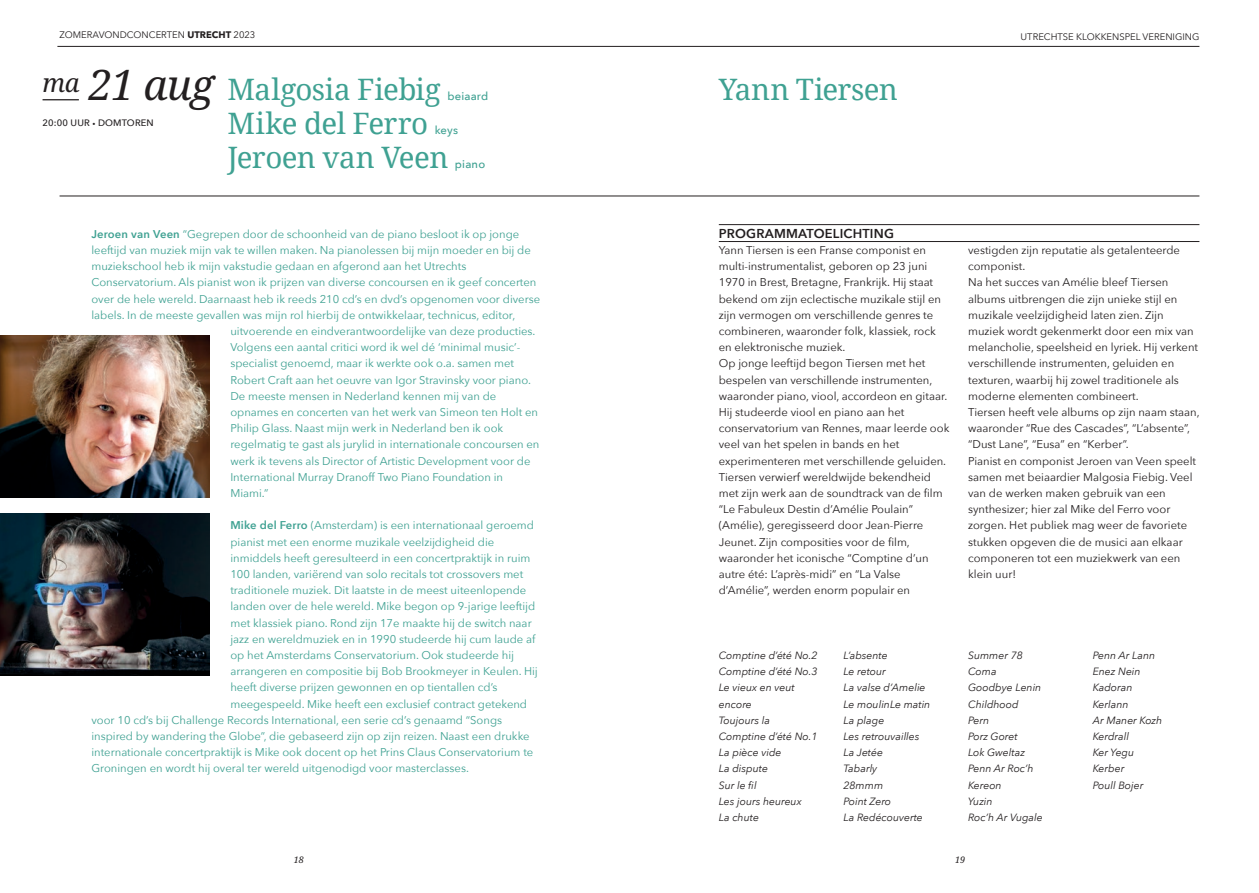
<style>
.page{position:relative;width:1259px;height:893px;background:#fff}
.page>*{position:absolute;margin:0;border:0;box-sizing:border-box;transform-origin:0 0}
.t1{font:italic 42px "Noto Serif";color:#231f20}
.t2{font:29.55px "Noto Serif";letter-spacing:-.02em;color:#3fa192}
.t3{font:600 12.9px "Avenir Next";letter-spacing:.015em;color:#231f20}
.t4{font:11.25px "Avenir Next";color:#3fa192}
.t5{font:11.25px/16.2px "Avenir Next";color:#231f20}
.t6{font:500 11.25px "Avenir Next";letter-spacing:.015em;color:#3fa192}
.t7{font:italic 10.5px/16.2px "Avenir Next";color:#231f20}
.t8{font:9.45px "Avenir Next";color:#231f20}
.t9{font:500 9.3px "Avenir Next";letter-spacing:.015em;color:#231f20}
.t10{font:italic 9px "Noto Serif";color:#231f20}
.s1{font-family:"Avenir Next LT Pro";font-weight:700}
.s2{font-size:6px}
.s3{font-weight:600}
</style>
<div class="page">
<hr style="left:43px;top:99px;width:36px;height:1px;background:#231f20">
<hr style="left:57px;top:46px;width:1142px;height:1px;background:#231f20">
<hr style="left:60px;top:196px;width:1139px;height:1px;background:#231f20">
<img style="left:0;top:336px;width:209px;height:161px">
<img style="left:0;top:514px;width:209px;height:161px">
<hr style="left:719px;top:224px;width:480px;height:1px;background:#231f20">
<hr style="left:719px;top:241px;width:480px;height:1px;background:#231f20">
<p class="t8" style="left:60px;top:27px;width:197px">ZOMERAVONDCONCERTEN <span class="s1">UTRECHT</span> 2023</p>
<p class="t8" style="left:1020px;top:29px;width:180px">UTRECHTSE KLOKKENSPEL VERENIGING</p>
<h1 class="t1" style="left:43px;top:56px;width:173px"><sup>ma</sup> 21 aug</h1>
<p class="t9" style="left:43px;top:115px;width:113px">20:00 UUR <span class="s2">•</span> DOMTOREN</p>
<h2 class="t2" style="left:227px;top:69px;width:215px">Malgosia Fiebig</h2>
<p class="t6" style="left:447px;top:87px;width:42px">beiaard</p>
<h2 class="t2" style="left:227px;top:103px;width:202px">Mike del Ferro</h2>
<p class="t6" style="left:435px;top:120px;width:25px">keys</p>
<h2 class="t2" style="left:227px;top:137px;width:222px">Jeroen van Veen</h2>
<p class="t6" style="left:455px;top:154px;width:32px">piano</p>
<p class="t4" style="left:91px;top:224px;width:429px"><span class="s3">Jeroen van Veen</span> “Gegrepen door de schoonheid van de piano besloot ik op jonge</p>
<p class="t4" style="left:91px;top:241px;width:441px">leeftijd van muziek mijn vak te willen maken. Na pianolessen bij mijn moeder en bij de</p>
<p class="t4" style="left:91px;top:257px;width:376px">muziekschool heb ik mijn vakstudie gedaan en afgerond aan het Utrechts</p>
<p class="t4" style="left:91px;top:273px;width:446px">Conservatorium. Als pianist won ik prijzen van diverse concoursen en ik geef concerten</p>
<p class="t4" style="left:91px;top:289px;width:450px">over de hele wereld. Daarnaast heb ik reeds 210 cd’s en dvd’s opgenomen voor diverse</p>
<p class="t4" style="left:91px;top:305px;width:425px">labels. In de meeste gevallen was mijn rol hierbij de ontwikkelaar, technicus, editor,</p>
<p class="t4" style="left:230px;top:322px;width:307px">uitvoerende en eindverantwoordelijke van deze producties.</p>
<p class="t4" style="left:230px;top:338px;width:290px">Volgens een aantal critici word ik wel dé ‘minimal music’-</p>
<p class="t4" style="left:230px;top:354px;width:285px">specialist genoemd, maar ik werkte ook o.a. samen met</p>
<p class="t4" style="left:230px;top:370px;width:302px">Robert Craft aan het oeuvre van Igor Stravinsky voor piano.</p>
<p class="t4" style="left:230px;top:386px;width:267px">De meeste mensen in Nederland kennen mij van de</p>
<p class="t4" style="left:230px;top:403px;width:309px">opnames en concerten van het werk van Simeon ten Holt en</p>
<p class="t4" style="left:230px;top:419px;width:274px">Philip Glass. Naast mijn werk in Nederland ben ik ook</p>
<p class="t4" style="left:230px;top:435px;width:311px">regelmatig te gast als jurylid in internationale concoursen en</p>
<p class="t4" style="left:230px;top:451px;width:302px">werk ik tevens als Director of Artistic Development voor de</p>
<p class="t4" style="left:230px;top:467px;width:274px">International Murray Dranoff Two Piano Foundation in</p>
<p class="t4" style="left:230px;top:484px;width:40px">Miami.”</p>
<p class="t4" style="left:230px;top:516px;width:305px"><span class="s3">Mike del Ferro</span> (Amsterdam) is een internationaal geroemd</p>
<p class="t4" style="left:230px;top:532px;width:265px">pianist met een enorme muzikale veelzijdigheid die</p>
<p class="t4" style="left:230px;top:548px;width:301px">inmiddels heeft geresulteerd in een concertpraktijk in ruim</p>
<p class="t4" style="left:230px;top:565px;width:294px">100 landen, variërend van solo recitals tot crossovers met</p>
<p class="t4" style="left:230px;top:581px;width:297px">traditionele muziek. Dit laatste in de meest uiteenlopende</p>
<p class="t4" style="left:230px;top:597px;width:306px">landen over de hele wereld. Mike begon op 9-jarige leeftijd</p>
<p class="t4" style="left:230px;top:613px;width:303px">met klassiek piano. Rond zijn 17e maakte hij de switch naar</p>
<p class="t4" style="left:230px;top:629px;width:306px">jazz en wereldmuziek en in 1990 studeerde hij cum laude af</p>
<p class="t4" style="left:230px;top:646px;width:285px">op het Amsterdams Conservatorium. Ook studeerde hij</p>
<p class="t4" style="left:230px;top:662px;width:309px">arrangeren en compositie bij Bob Brookmeyer in Keulen. Hij</p>
<p class="t4" style="left:230px;top:678px;width:269px">heeft diverse prijzen gewonnen en op tientallen cd’s</p>
<p class="t4" style="left:230px;top:694px;width:298px">meegespeeld. Mike heeft een exclusief contract getekend</p>
<p class="t4" style="left:91px;top:710px;width:412px">voor 10 cd’s bij Challenge Records International, een serie cd’s genaamd “Songs</p>
<p class="t4" style="left:91px;top:727px;width:440px">inspired by wandering the Globe”, die gebaseerd zijn op zijn reizen. Naast een drukke</p>
<p class="t4" style="left:91px;top:743px;width:443px">internationale concertpraktijk is Mike ook docent op het Prins Claus Conservatorium te</p>
<p class="t4" style="left:91px;top:759px;width:379px">Groningen en wordt hij overal ter wereld uitgenodigd voor masterclasses.</p>
<p class="t10" style="left:294px;top:854px;width:12px">18</p>
<h2 class="t2" style="left:719px;top:69px;width:181px">Yann Tiersen</h2>
<p class="t3" style="left:719px;top:222px;width:177px">PROGRAMMATOELICHTING</p>
<p class="t5" style="left:719px;top:241px;width:232px">Yann Tiersen is een Franse componist en multi-instrumentalist, geboren op 23 juni 1970 in Brest, Bretagne, Frankrijk. Hij staat bekend om zijn eclectische muzikale stijl en zijn vermogen om verschillende genres te combineren, waaronder folk, klassiek, rock en elektronische muziek.<br>Op jonge leeftijd begon Tiersen met het bespelen van verschillende instrumenten, waaronder piano, viool, accordeon en gitaar.<br>Hij studeerde viool en piano aan het conservatorium van Rennes, maar leerde ook veel van het spelen in bands en het experimenteren met verschillende geluiden.<br>Tiersen verwierf wereldwijde bekendheid met zijn werk aan de soundtrack van de film “Le Fabuleux Destin d’Amélie Poulain” (Amélie), geregisseerd door Jean-Pierre Jeunet. Zijn composities voor de film, waaronder het iconische “Comptine d’un autre été: L’après-midi” en “La Valse d’Amélie”, werden enorm populair en</p>
<p class="t5" style="left:968px;top:241px;width:233px">vestigden zijn reputatie als getalenteerde componist.<br>Na het succes van Amélie bleef Tiersen albums uitbrengen die zijn unieke stijl en muzikale veelzijdigheid laten zien. Zijn muziek wordt gekenmerkt door een mix van melancholie, speelsheid en lyriek. Hij verkent verschillende instrumenten, geluiden en texturen, waarbij hij zowel traditionele als moderne elementen combineert.<br>Tiersen heeft vele albums op zijn naam staan, waaronder “Rue des Cascades”, “L’absente”, “Dust Lane”, “Eusa” en “Kerber”.<br>Pianist en componist Jeroen van Veen speelt samen met beiaardier Malgosia Fiebig. Veel van de werken maken gebruik van een synthesizer; hier zal Mike del Ferro voor zorgen. Het publiek mag weer de favoriete stukken opgeven die de musici aan elkaar componeren tot een muziekwerk van een klein uur!</p>
<p class="t7" style="left:719px;top:647px;width:100px">Comptine d’été No.2<br>Comptine d’été No.3<br>Le vieux en veut encore<br>Toujours la<br>Comptine d’été No.1<br>La pièce vide<br>La dispute<br>Sur le fil<br>Les jours heureux<br>La chute</p>
<p class="t7" style="left:843px;top:647px;width:88px">L’absente<br>Le retour<br>La valse d’Amelie<br>Le moulinLe matin<br>La plage<br>Les retrouvailles<br>La Jetée<br>Tabarly<br>28mmm<br>Point Zero<br>La Redécouverte</p>
<p class="t7" style="left:968px;top:647px;width:76px">Summer 78<br>Coma<br>Goodbye Lenin<br>Childhood<br>Pern<br>Porz Goret<br>Lok Gweltaz<br>Penn Ar Roc’h<br>Kereon<br>Yuzin<br>Roc’h Ar Vugale</p>
<p class="t7" style="left:1092px;top:647px;width:71px">Penn Ar Lann<br>Enez Nein<br>Kadoran<br>Kerlann<br>Ar Maner Kozh<br>Kerdrall<br>Ker Yegu<br>Kerber<br>Poull Bojer</p>
<p class="t10" style="left:955px;top:854px;width:12px">19</p>
</div>
